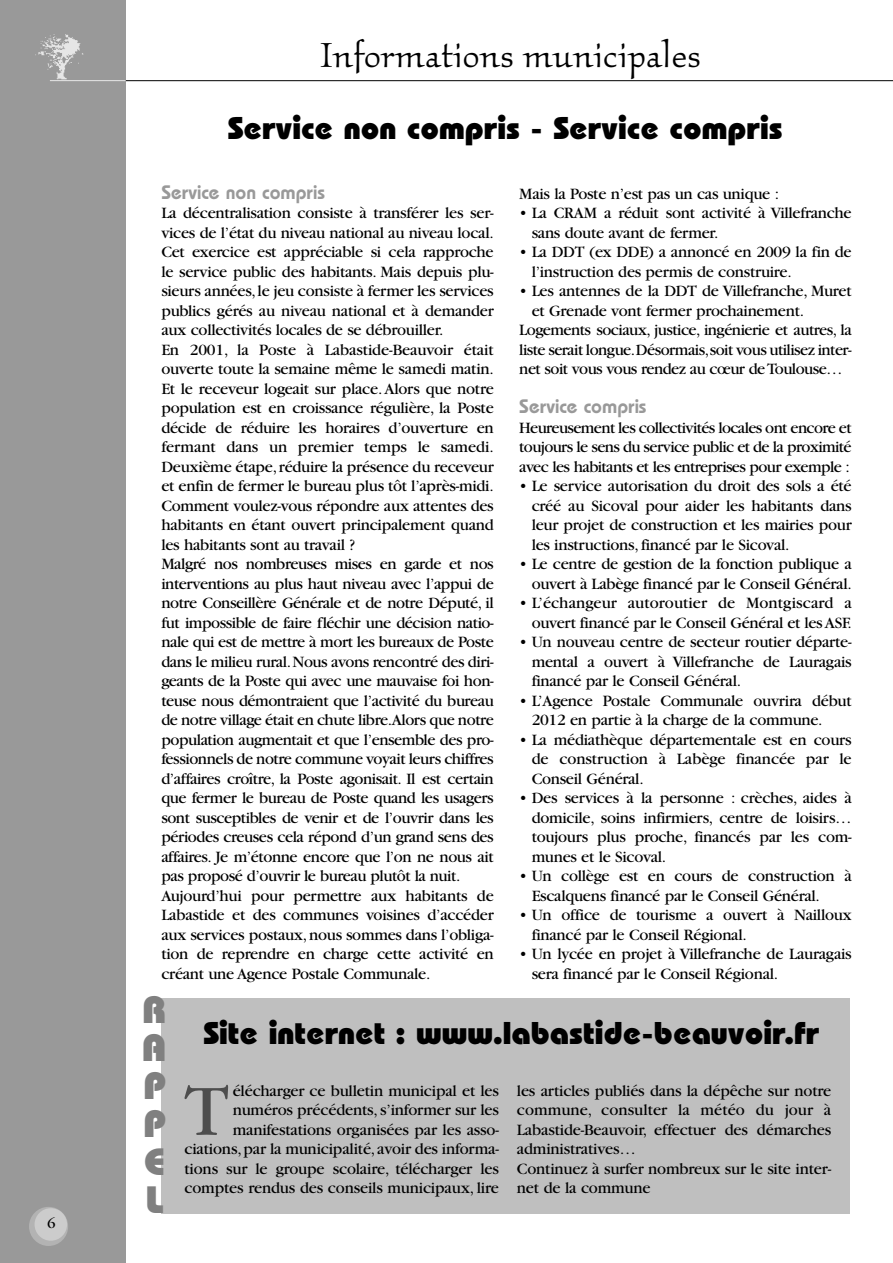
<style>
.page{position:relative;width:893px;height:1263px;background:#fff}
.page>*{position:absolute;margin:0;border:0;box-sizing:border-box;transform-origin:0 0}
.t1{font:75.15px "Garamond";color:#4d4d4d}
.t2{font:800 38.1px/38.1px "Bauhaus";color:#808080;text-align:justify}
.t3{font:36px "Kallos ITC";color:#000}
.t4{font:800 31.5px "Bauhaus";color:#000}
.t5{font:600 19.5px "Bauhaus";color:#999}
.t6{font:16.5px/19.5px "Garamond";letter-spacing:-.015em;color:#000}
.t7{font:15px "Garamond";color:#000}
</style>
<div class="page">
<hr style="left:122px;top:80px;width:771px;height:1px;background:#000">
<div style="left:0;top:0;width:126px;height:1263px;background:#999"></div>
<div style="left:29px;top:1207px;width:39px;height:39px;background:#b3b3b3;border-radius:50%"></div>
<div style="left:35px;top:1208px;width:32px;height:33px;background:#ccc;border-radius:50%"></div>
<hr style="left:50px;top:80px;width:75px;height:1px;background:#e6e6e6">
<img style="left:35px;top:34px;width:49px;height:46px">
<div style="left:161px;top:998px;width:688px;height:215px;background:#bfbfbf"></div>
<p class="t7" style="left:48px;top:1218px;width:9px">6</p>
<h3 class="t3" style="left:320px;top:39px;width:383px">Informations municipales</h3>
<h3 class="t4" style="left:228px;top:117px;width:557px">Service non compris - Service compris</h3>
<p class="t5" style="left:161px;top:185px;width:165px">Service non compris</p>
<p class="t6" style="left:161px;top:205px;width:334px">La décentralisation consiste à transférer les ser&shy;vices de l’état du niveau national au niveau local.<br>Cet exercice est appréciable si cela rapproche le service public des habitants. Mais depuis plu&shy;sieurs années,le jeu consiste à fermer les services publics gérés au niveau national et à demander aux collectivités locales de se débrouiller.<br>En 2001, la Poste à Labastide-Beauvoir était ouverte toute la semaine même le samedi matin.<br>Et le receveur logeait sur place.Alors que notre population est en croissance régulière, la Poste décide de réduire les horaires d’ouverture en fermant dans un premier temps le samedi.<br>Deuxième étape,réduire la présence du receveur et enfin de fermer le bureau plus tôt l’après-midi.<br>Comment voulez-vous répondre aux attentes des habitants en étant ouvert principalement quand les habitants sont au travail ?<br>Malgré nos nombreuses mises en garde et nos interventions au plus haut niveau avec l’appui de notre Conseillère Générale et de notre Député, il fut impossible de faire fléchir une décision natio&shy;nale qui est de mettre à mort les bureaux de Poste dans le milieu rural.Nous avons rencontré des diri&shy;geants de la Poste qui avec une mauvaise foi hon&shy;teuse nous démontraient que l’activité du bureau de notre village était en chute libre.Alors que notre population augmentait et que l’ensemble des pro&shy;fessionnels de notre commune voyait leurs chiffres d’affaires croître, la Poste agonisait. Il est certain que fermer le bureau de Poste quand les usagers sont susceptibles de venir et de l’ouvrir dans les périodes creuses cela répond d’un grand sens des affaires. Je m’étonne encore que l’on ne nous ait pas proposé d’ouvrir le bureau plutôt la nuit.<br>Aujourd’hui pour permettre aux habitants de Labastide et des communes voisines d’accéder aux services postaux,nous sommes dans l’obliga&shy;tion de reprendre en charge cette activité en créant une Agence Postale Communale.</p>
<p class="t6" style="left:519px;top:185px;width:261px">Mais la Poste n’est pas un cas unique :</p>
<p class="t6" style="left:532px;top:205px;width:322px;text-indent:-12px">• La CRAM a réduit sont activité à Villefranche sans doute avant de fermer.</p>
<p class="t6" style="left:532px;top:244px;width:322px;text-indent:-12px">• La DDT (ex DDE) a annoncé en 2009 la fin de l’instruction des permis de construire.</p>
<p class="t6" style="left:519px;top:283px;width:334px">• Les antennes de la DDT de Villefranche, Muret</p>
<p class="t6" style="left:532px;top:302px;width:274px">et Grenade vont fermer prochainement.</p>
<p class="t6" style="left:519px;top:322px;width:334px">Logements sociaux, justice, ingénierie et autres, la</p>
<p class="t6" style="left:519px;top:341px;width:334px">liste serait longue.Désormais,soit vous utilisez inter-</p>
<p class="t6" style="left:519px;top:361px;width:325px">net soit vous vous rendez au cœur deToulouse…</p>
<p class="t5" style="left:519px;top:399px;width:129px">Service compris</p>
<p class="t6" style="left:519px;top:419px;width:334px;text-align:justify">Heureusement les collectivités locales ont encore et toujours le sens du service public et de la proximité avec les habitants et les entreprises pour exemple :</p>
<p class="t6" style="left:532px;top:478px;width:322px;text-align:justify;text-indent:-12px">• Le service autorisation du droit des sols a été créé au Sicoval pour aider les habitants dans leur projet de construction et les mairies pour les instructions, financé par le Sicoval.</p>
<p class="t6" style="left:519px;top:556px;width:334px;text-align:right">• Le centre de gestion de la fonction publique a ouvert à Labège financé par le Conseil Général.</p>
<p class="t6" style="left:519px;top:595px;width:334px;text-align:right">• L’échangeur autoroutier de Montgiscard a ouvert financé par le Conseil Général et lesASF.</p>
<p class="t6" style="left:532px;top:634px;width:322px;text-align:justify;text-indent:-12px">• Un nouveau centre de secteur routier départe&shy;mental a ouvert à Villefranche de Lauragais financé par le Conseil Général.</p>
<p class="t6" style="left:532px;top:692px;width:322px;text-indent:-12px">• L’Agence Postale Communale ouvrira début<br>2012 en partie à la charge de la commune.</p>
<p class="t6" style="left:532px;top:731px;width:322px;text-align:justify;text-indent:-12px">• La médiathèque départementale est en cours de construction à Labège financée par le Conseil Général.</p>
<p class="t6" style="left:532px;top:790px;width:322px;text-align:justify;text-indent:-12px">• Des services à la personne : crèches, aides à domicile, soins infirmiers, centre de loisirs… toujours plus proche, financés par les com&shy;munes et le Sicoval.</p>
<p class="t6" style="left:532px;top:868px;width:322px;text-indent:-12px">• Un collège est en cours de construction à<br>Escalquens financé par le Conseil Général.</p>
<p class="t6" style="left:532px;top:907px;width:322px;text-indent:-12px">• Un office de tourisme a ouvert à Nailloux financé par le Conseil Régional.</p>
<p class="t6" style="left:532px;top:946px;width:322px;text-indent:-12px">• Un lycée en projet à Villefranche de Lauragais sera financé par le Conseil Régional.</p>
<h2 class="t2" style="left:142px;top:994px;width:26px">R A P P E L</h2>
<h3 class="t4" style="left:203px;top:1022px;width:617px">Site internet : www.labastide-beauvoir.fr</h3>
<p class="t6" style="left:184px;top:1082px;width:316px;text-align:right">élécharger ce bulletin municipal et les numéros précédents,s’informer sur les manifestations organisées par les asso&shy;ciations,par la municipalité,avoir des informa&shy;tions sur le groupe scolaire, télécharger les comptes rendus des conseils municipaux, lire</p>
<p class="t6" style="left:517px;top:1082px;width:316px">les articles publiés dans la dépêche sur notre commune, consulter la météo du jour à Labastide-Beauvoir, effectuer des démarches administratives…<br>Continuez à surfer nombreux sur le site inter&shy;net de la commune</p>
<h1 class="t1" style="left:184px;top:1085px;width:46px">T</h1>
</div>
